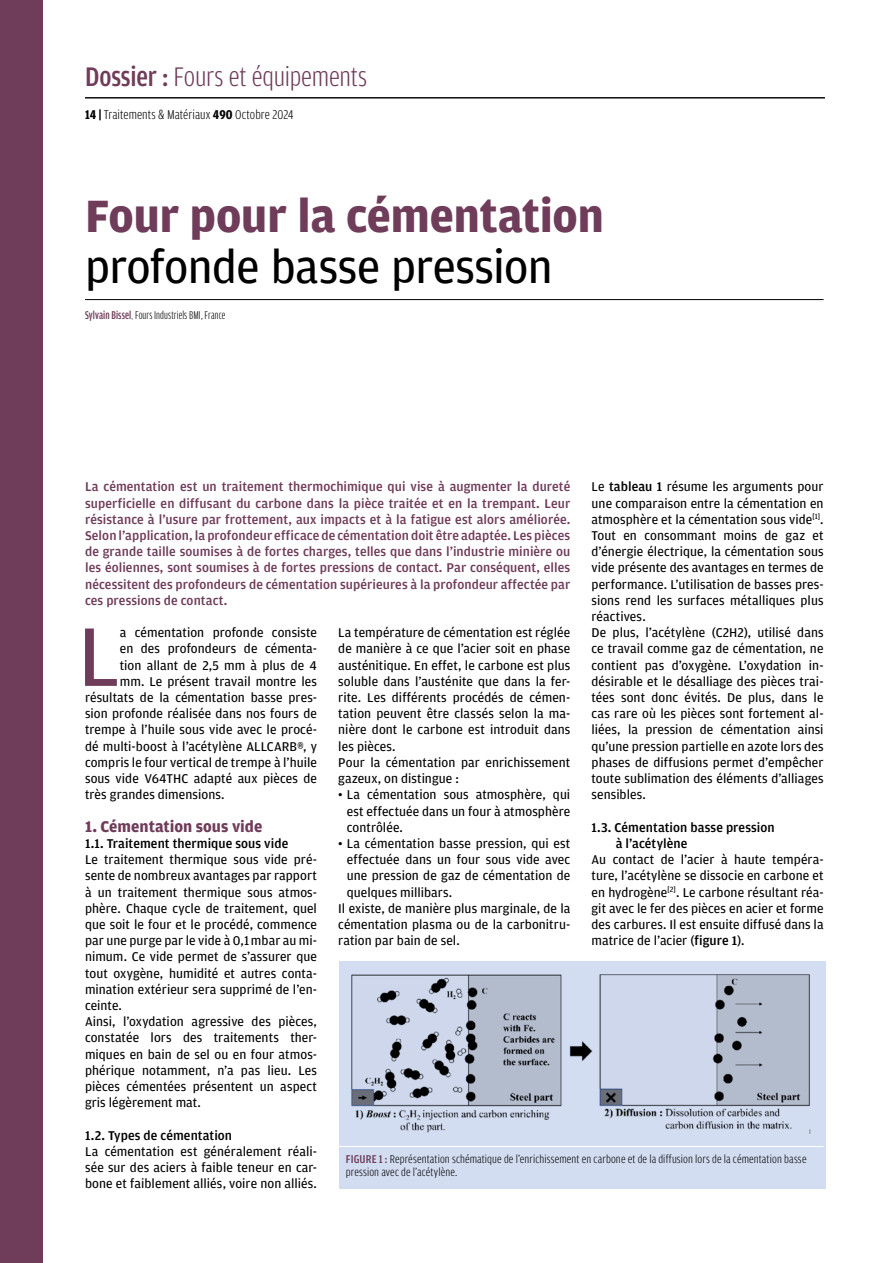
<style>
.page{position:relative;width:893px;height:1263px;background:#fff}
.page>*{position:absolute;margin:0;border:0;box-sizing:border-box;transform-origin:0 0}
.Articles-Textes_Lettrine{font:88.2px "Amplitude";color:#6f3c5a}
.Articles-Titre{font:700 48px/51px "Amplitude";letter-spacing:-.015em;color:#6f3c5a}
.t1{font:300 28.5px "Amplitude Cond";letter-spacing:-.01em;color:#6f3c5a}
.Article-Intertitres{font:700 16.5px "Amplitude";color:#6f3c5a}
.Articles-Texte{font:13.5px/16.2px "Amplitude";letter-spacing:.005em;color:#000;text-align:justify}
.Articles-Chapô{font:500 13.5px/16.2px "Amplitude";letter-spacing:.005em;color:#6f3c5a;text-align:justify}
.Articles-Textes_Lettrine-2{font:13.5px "Amplitude";letter-spacing:.005em;color:#000}
.Articles-Texte-2{font:500 13.5px/16.2px "Amplitude";letter-spacing:.005em;color:#000}
.t2{font:300 13.5px "Amplitude Cond";letter-spacing:.005em;color:#000}
.Légendes{font:300 12px/13.5px "Amplitude Cond";letter-spacing:.01em;color:#000}
.Articles-Auteurs{font:300 12px "Amplitude Comp";letter-spacing:.01em;color:#000}
.s1{font-weight:500}
.s2{font-weight:700}
.s3{font-weight:400;color:#000}
.s4{font-weight:500;color:#6f3c5a}
.s5{color:#6f3c5a}
</style>
<div class="page">
<hr style="left:85px;top:98px;width:740px;height:1px;background:#000">
<div style="left:0;top:0;width:43px;height:1263px;background:#6f3c5a"></div>
<hr style="left:85px;top:299px;width:738px;height:1px;background:#000">
<div style="left:339px;top:961px;width:487px;height:227px;background:#d3ddf2"></div>
<img style="left:351px;top:974px;width:460px;height:159px">
<hr style="left:337px;top:1146px;width:487px;height:1px;background:#fff">
<h3 class="t1" style="left:85px;top:62px;width:284px"><span class="s1">Dossier :</span> Fours et équipements</h3>
<p class="t2" style="left:85px;top:107px;width:210px"><span class="s2">14 |</span> Traitements &amp; Matériaux <span class="s2">490</span> Octobre 2024</p>
<p class="Articles-Titre" style="left:85px;top:191px;width:521px">Four pour la cémentation <span class="s3">profonde basse pression</span></p>
<p class="Articles-Auteurs" style="left:85px;top:309px;width:142px"><span class="s4">Sylvain Bissel</span><span class="s5">,</span> Fours Industriels BMI, France</p>
<p class="Articles-Chapô" style="left:85px;top:479px;width:487px">La cémentation est un traitement thermochimique qui vise à augmenter la dureté superficielle en diffusant du carbone dans la pièce traitée et en la trempant. Leur résistance à l’usure par frottement, aux impacts et à la fatigue est alors améliorée.<br>Selon l’application, la profondeur efficace de cémentation doit être adaptée. Les pièces de grande taille soumises à de fortes charges, telles que dans l’industrie minière ou les éoliennes, sont soumises à de fortes pressions de contact. Par conséquent, elles nécessitent des profondeurs de cémentation supérieures à la profondeur affectée par ces pressions de contact.</p>
<p class="Articles-Textes_Lettrine" style="left:78px;top:607px;width:43px">L</p>
<p class="Articles-Textes_Lettrine-2" style="left:120px;top:625px;width:199px">a cémentation profonde consiste</p>
<p class="Articles-Texte" style="left:592px;top:479px;width:233px">Le <span class="s1">tableau 1</span> résume les arguments pour une comparaison entre la cémentation en atmosphère et la cémentation sous vide<sup>[1]</sup>.<br>Tout en consommant moins de gaz et d’énergie électrique, la cémentation sous vide présente des avantages en termes de performance. L’utilisation de basses pres&shy;sions rend les surfaces métalliques plus réactives.</p>
<p class="Articles-Texte" style="left:592px;top:625px;width:234px">De plus, l’acétylène (C2H2), utilisé dans ce travail comme gaz de cémentation, ne contient pas d’oxygène. L’oxydation in&shy;désirable et le désalliage des pièces trai&shy;tées sont donc évités. De plus, dans le cas rare où les pièces sont fortement al&shy;liées, la pression de cémentation ainsi qu’une pression partielle en azote lors des phases de diffusions permet d’empêcher toute sublimation des éléments d’alliages sensibles.</p>
<p class="Articles-Texte-2" style="left:616px;top:819px;width:160px;text-indent:-24px">1.3. Cémentation basse pression à l’acétylène</p>
<p class="Articles-Texte" style="left:592px;top:852px;width:234px">Au contact de l’acier à haute tempéra&shy;ture, l’acétylène se dissocie en carbone et en hydrogène<sup>[2]</sup>. Le carbone résultant réa&shy;git avec le fer des pièces en acier et forme des carbures. Il est ensuite diffusé dans la matrice de l’acier (<span class="s1">figure 1</span>).</p>
<p class="Articles-Texte" style="left:338px;top:625px;width:233px">La température de cémentation est réglée de manière à ce que l’acier soit en phase austénitique. En effet, le carbone est plus soluble dans l’austénite que dans la fer&shy;rite. Les différents procédés de cémen&shy;tation peuvent être classés selon la ma&shy;nière dont le carbone est introduit dans les pièces.</p>
<p class="Articles-Texte" style="left:338px;top:754px;width:233px">Pour la cémentation par enrichissement gazeux, on distingue :</p>
<p class="Articles-Texte" style="left:347px;top:787px;width:225px;text-indent:-9px">• La cémentation sous atmosphère, qui est effectuée dans un four à atmosphère contrôlée.</p>
<p class="Articles-Texte" style="left:347px;top:835px;width:225px;text-indent:-9px">• La cémentation basse pression, qui est effectuée dans un four sous vide avec une pression de gaz de cémentation de quelques millibars.</p>
<p class="Articles-Texte" style="left:338px;top:900px;width:234px">Il existe, de manière plus marginale, de la cémentation plasma ou de la carbonitru&shy;ration par bain de sel.</p>
<p class="Articles-Textes_Lettrine-2" style="left:120px;top:641px;width:199px">en des profondeurs de cémenta-</p>
<p class="Articles-Textes_Lettrine-2" style="left:120px;top:658px;width:199px">tion allant de 2,5 mm à plus de 4</p>
<p class="Articles-Textes_Lettrine-2" style="left:120px;top:674px;width:199px">mm. Le présent travail montre les</p>
<p class="Articles-Textes_Lettrine-2" style="left:85px;top:690px;width:233px">résultats de la cémentation basse pres-</p>
<p class="Articles-Textes_Lettrine-2" style="left:85px;top:706px;width:233px">sion profonde réalisée dans nos fours de</p>
<p class="Articles-Textes_Lettrine-2" style="left:85px;top:722px;width:233px">trempe à l’huile sous vide avec le procé-</p>
<p class="Articles-Textes_Lettrine-2" style="left:85px;top:739px;width:233px">dé multi-boost à l’acétylène ALLCARB®, y</p>
<p class="Articles-Textes_Lettrine-2" style="left:85px;top:755px;width:233px">compris le four vertical de trempe à l’huile</p>
<p class="Articles-Textes_Lettrine-2" style="left:85px;top:771px;width:233px">sous vide V64THC adapté aux pièces de</p>
<p class="Articles-Textes_Lettrine-2" style="left:85px;top:787px;width:141px">très grandes dimensions.</p>
<p class="Article-Intertitres" style="left:85px;top:817px;width:179px">1. Cémentation sous vide</p>
<p class="Articles-Texte-2" style="left:85px;top:835px;width:205px">1.1. Traitement thermique sous vide</p>
<p class="Articles-Texte" style="left:85px;top:852px;width:233px">Le traitement thermique sous vide pré&shy;sente de nombreux avantages par rapport à un traitement thermique sous atmos&shy;phère. Chaque cycle de traitement, quel que soit le four et le procédé, commence par une purge par le vide à 0,1mbar au mi&shy;nimum. Ce vide permet de s’assurer que tout oxygène, humidité et autres conta&shy;mination extérieur sera supprimé de l’en&shy;ceinte.</p>
<p class="Articles-Texte" style="left:85px;top:1014px;width:233px">Ainsi, l’oxydation agressive des pièces, constatée lors des traitements ther&shy;miques en bain de sel ou en four atmos&shy;phérique notamment, n’a pas lieu. Les pièces cémentées présentent un aspect gris légèrement mat.</p>
<p class="Articles-Texte-2" style="left:85px;top:1127px;width:149px">1.2. Types de cémentation</p>
<p class="Articles-Texte" style="left:85px;top:1143px;width:233px">La cémentation est généralement réali&shy;sée sur des aciers à faible teneur en car&shy;bone et faiblement alliés, voire non alliés.</p>
<p class="Légendes" style="left:346px;top:1152px;width:462px"><span class="s4">FIGURE 1 :</span> Représentation schématique de l’enrichissement en carbone et de la diffusion lors de la cémentation basse pression avec de l’acétylène.</p>
</div>
